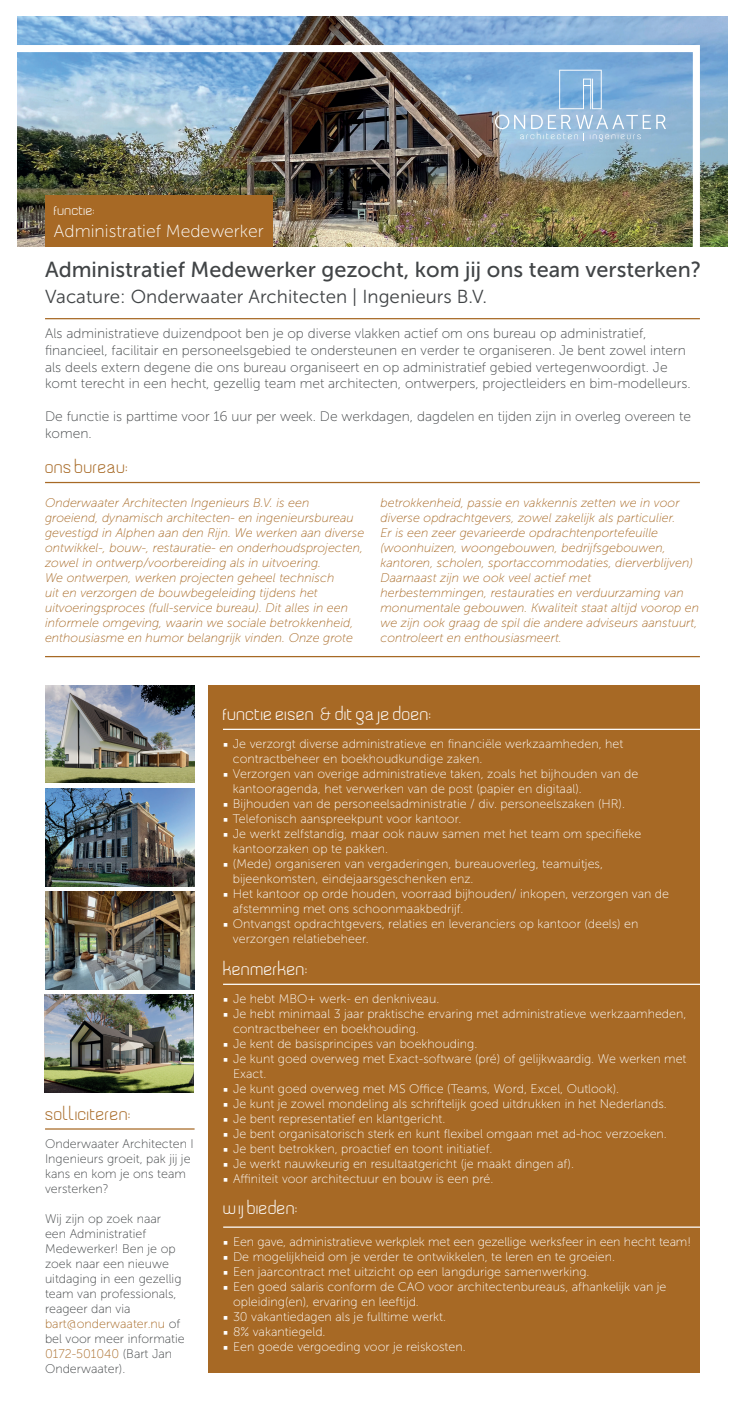
<style>
.page{position:relative;width:745px;height:1418px;background:#fff}
.page>*{position:absolute;margin:0;border:0;box-sizing:border-box;transform-origin:0 0}
.t1{font:21.75px "Museo Sans 500";color:#414446}
.t2{font:18.75px "Museo Sans 300";color:#414446}
.t3{font:17.5px "Tengra";letter-spacing:.05em;color:#fff}
.t4{font:17.5px "Museo Sans 100";color:#fff}
.t5{font:17.5px "Tengra";letter-spacing:.05em;color:#a76925}
.t6{font:13.75px/16.5px "Museo Sans 100";color:#414446}
.t7{font:13.75px "Tengra";letter-spacing:.05em;color:#fff}
.t8{font:12.5px/15px "Museo Sans 100";color:#fff}
.t9{font:italic 12.5px/15px "Museo Sans 100";color:#a76925}
.t10{font:12.5px/15px "Museo Sans 100";color:#414446}
.s1{font-family:"Museo Sans 100"}
.s2{color:#a76925}
.s3{font-family:"Minion Pro"}
</style>
<div class="page">
<div style="left:209px;top:685px;width:490px;height:687px;background:#a76925"></div>
<img style="left:18px;top:17px;width:708px;height:230px">
<hr style="left:45px;top:482px;width:654px;height:1px;background:#a76925">
<hr style="left:223px;top:728px;width:481px;height:2px;background:#fff">
<hr style="left:223px;top:983px;width:479px;height:1px;background:#fff">
<hr style="left:223px;top:1226px;width:479px;height:1px;background:#fff">
<hr style="left:45px;top:318px;width:654px;height:1px;background:#a76925">
<hr style="left:45px;top:656px;width:654px;height:1px;background:#a76925">
<hr style="left:45px;top:1128px;width:149px;height:1px;background:#a76925">
<img style="left:17px;top:45px;width:682px;height:202px">
<img style="left:45px;top:685px;width:149px;height:98px">
<img style="left:45px;top:788px;width:149px;height:98px">
<img style="left:45px;top:891px;width:149px;height:98px">
<img style="left:44px;top:994px;width:150px;height:98px">
<svg style="left:558px;top:70px;width:43px;height:39px;background:#89b7df"></svg>
<svg style="left:494px;top:115px;width:171px;height:27px;background:#a8c5dd"></svg>
<p class="t7" style="left:54px;top:203px;width:42px">Functie:</p>
<h3 class="t4" style="left:54px;top:222px;width:211px">Administratief Medewerker</h3>
<h1 class="t1" style="left:45px;top:258px;width:657px">Administratief Medewerker gezocht, kom jij ons team versterken?</h1>
<h2 class="t2" style="left:45px;top:286px;width:443px">Vacature: Onderwaater Architecten | Ingenieurs B.V.</h2>
<p class="t6" style="left:45px;top:326px;width:646px">Als administratieve duizendpoot ben je op diverse vlakken actief om ons bureau op administratief, financieel, facilitair en personeelsgebied te ondersteunen en verder te organiseren. Je bent zowel intern als deels extern degene die ons bureau organiseert en op administratief gebied vertegenwoordigt. Je komt terecht in een hecht, gezellig team met architecten, ontwerpers, projectleiders en bim-modelleurs.</p>
<p class="t6" style="left:45px;top:408px;width:647px">De functie is parttime voor 16 uur per week. De werkdagen, dagdelen en tijden zijn in overleg overeen te komen.</p>
<h3 class="t5" style="left:45px;top:459px;width:84px">Ons Bureau:</h3>
<p class="t9" style="left:45px;top:495px;width:320px">Onderwaater Architecten Ingenieurs B.V. is een groeiend, dynamisch architecten- en ingenieursbureau gevestigd in Alphen aan den Rijn. We werken aan diverse ontwikkel-, bouw-, restauratie- en onderhoudsprojecten, zowel in ontwerp/voorbereiding als in uitvoering.<br>We ontwerpen, werken projecten geheel technisch<br>uit en verzorgen de bouwbegeleiding tijdens het uitvoeringsproces (full-service bureau). Dit alles in een informele omgeving, waarin we sociale betrokkenheid, enthousiasme en humor belangrijk vinden. Onze grote</p>
<p class="t9" style="left:380px;top:495px;width:320px">betrokkenheid, passie en vakkennis zetten we in voor diverse opdrachtgevers, zowel zakelijk als particulier.<br>Er is een zeer gevarieerde opdrachtenportefeuille (woonhuizen, woongebouwen, bedrijfsgebouwen, kantoren, scholen, sportaccommodaties, dierverblijven)<br>Daarnaast zijn we ook veel actief met herbestemmingen, restauraties en verduurzaming van monumentale gebouwen. Kwaliteit staat altijd voorop en we zijn ook graag de spil die andere adviseurs aanstuurt, controleert en enthousiasmeert.</p>
<h3 class="t3" style="left:223px;top:705px;width:209px">functie eisen <span class="s1">&amp;</span> dit ga je doen:</h3>
<h3 class="t5" style="left:45px;top:1105px;width:86px">Solliciteren:</h3>
<p class="t10" style="left:45px;top:1136px;width:150px">Onderwaater Architecten I<br>Ingenieurs groeit, pak jij je kans en kom je ons team versterken?</p>
<p class="t10" style="left:45px;top:1211px;width:141px">Wij zijn op zoek naar een Administratief<br>Medewerker! Ben je op zoek naar een nieuwe uitdaging in een gezellig team van professionals, reageer dan via <span class="s2">bart@onderwaater.nu</span> of bel voor meer informatie<br><span class="s2">0172-501040</span> (Bart Jan<br>Onderwaater).</p>
<p class="t8" style="left:233px;top:736px;width:391px;text-indent:-10px"><span class="s3">■</span> Je verzorgt diverse administratieve en financiële werkzaamheden, het contractbeheer en boekhoudkundige zaken.</p>
<p class="t8" style="left:233px;top:766px;width:406px;text-indent:-10px"><span class="s3">■</span> Verzorgen van overige administratieve taken, zoals het bijhouden van de kantooragenda, het verwerken van de post (papier en digitaal).</p>
<p class="t8" style="left:223px;top:796px;width:403px"><span class="s3">■</span> Bijhouden van de personeelsadministratie / div. personeelszaken (HR).</p>
<p class="t8" style="left:223px;top:811px;width:240px"><span class="s3">■</span> Telefonisch aanspreekpunt voor kantoor.</p>
<p class="t8" style="left:233px;top:826px;width:409px;text-indent:-10px"><span class="s3">■</span> Je werkt zelfstandig, maar ook nauw samen met het team om specifieke kantoorzaken op te pakken.</p>
<p class="t8" style="left:233px;top:856px;width:371px;text-indent:-10px"><span class="s3">■</span> (Mede) organiseren van vergaderingen, bureauoverleg, teamuitjes, bijeenkomsten, eindejaarsgeschenken enz.</p>
<p class="t8" style="left:233px;top:886px;width:437px;text-indent:-10px"><span class="s3">■</span> Het kantoor op orde houden, voorraad bijhouden/ inkopen, verzorgen van de afstemming met ons schoonmaakbedrijf.</p>
<p class="t8" style="left:233px;top:916px;width:407px;text-indent:-10px"><span class="s3">■</span> Ontvangst opdrachtgevers, relaties en leveranciers op kantoor (deels) en verzorgen relatiebeheer.</p>
<h3 class="t3" style="left:223px;top:960px;width:85px">kenmerken:</h3>
<p class="t8" style="left:223px;top:991px;width:217px"><span class="s3">■</span> Je hebt MBO+ werk- en denkniveau.</p>
<p class="t8" style="left:233px;top:1006px;width:454px;text-indent:-10px"><span class="s3">■</span> Je hebt minimaal 3 jaar praktische ervaring met administratieve werkzaamheden, contractbeheer en boekhouding.</p>
<p class="t8" style="left:223px;top:1036px;width:255px"><span class="s3">■</span> Je kent de basisprincipes van boekhouding.</p>
<p class="t8" style="left:233px;top:1051px;width:454px;text-indent:-10px"><span class="s3">■</span> Je kunt goed overweg met Exact-software (pré) of gelijkwaardig. We werken met<br>Exact.</p>
<p class="t8" style="left:223px;top:1081px;width:397px"><span class="s3">■</span> Je kunt goed overweg met MS Office (Teams, Word, Excel, Outlook).</p>
<p class="t8" style="left:223px;top:1096px;width:445px"><span class="s3">■</span> Je kunt je zowel mondeling als schriftelijk goed uitdrukken in het Nederlands.</p>
<p class="t8" style="left:223px;top:1111px;width:223px"><span class="s3">■</span> Je bent representatief en klantgericht.</p>
<p class="t8" style="left:223px;top:1126px;width:445px"><span class="s3">■</span> Je bent organisatorisch sterk en kunt flexibel omgaan met ad-hoc verzoeken.</p>
<p class="t8" style="left:223px;top:1141px;width:271px"><span class="s3">■</span> Je bent betrokken, proactief en toont initiatief.</p>
<p class="t8" style="left:223px;top:1156px;width:352px"><span class="s3">■</span> Je werkt nauwkeurig en resultaatgericht (je maakt dingen af).</p>
<p class="t8" style="left:223px;top:1171px;width:271px"><span class="s3">■</span> Affiniteit voor architectuur en bouw is een pré.</p>
<h3 class="t3" style="left:223px;top:1199px;width:75px">Wij bieden:</h3>
<p class="t8" style="left:223px;top:1234px;width:469px"><span class="s3">■</span> Een gave, administratieve werkplek met een gezellige werksfeer in een hecht team!</p>
<p class="t8" style="left:223px;top:1249px;width:393px"><span class="s3">■</span> De mogelijkheid om je verder te ontwikkelen, te leren en te groeien.</p>
<p class="t8" style="left:223px;top:1264px;width:367px"><span class="s3">■</span> Een jaarcontract met uitzicht op een langdurige samenwerking.</p>
<p class="t8" style="left:223px;top:1279px;width:444px"><span class="s3">■</span> Een goed salaris conform de CAO voor architectenbureaus, afhankelijk van je</p>
<p class="t8" style="left:223px;top:1309px;width:224px"><span class="s3">■</span> 30 vakantiedagen als je fulltime werkt.</p>
<p class="t8" style="left:223px;top:1324px;width:104px"><span class="s3">■</span> 8% vakantiegeld.</p>
<p class="t8" style="left:223px;top:1339px;width:244px"><span class="s3">■</span> Een goede vergoeding voor je reiskosten.</p>
<p class="t8" style="left:233px;top:1294px;width:187px">opleiding(en), ervaring en leeftijd.</p>
</div>
